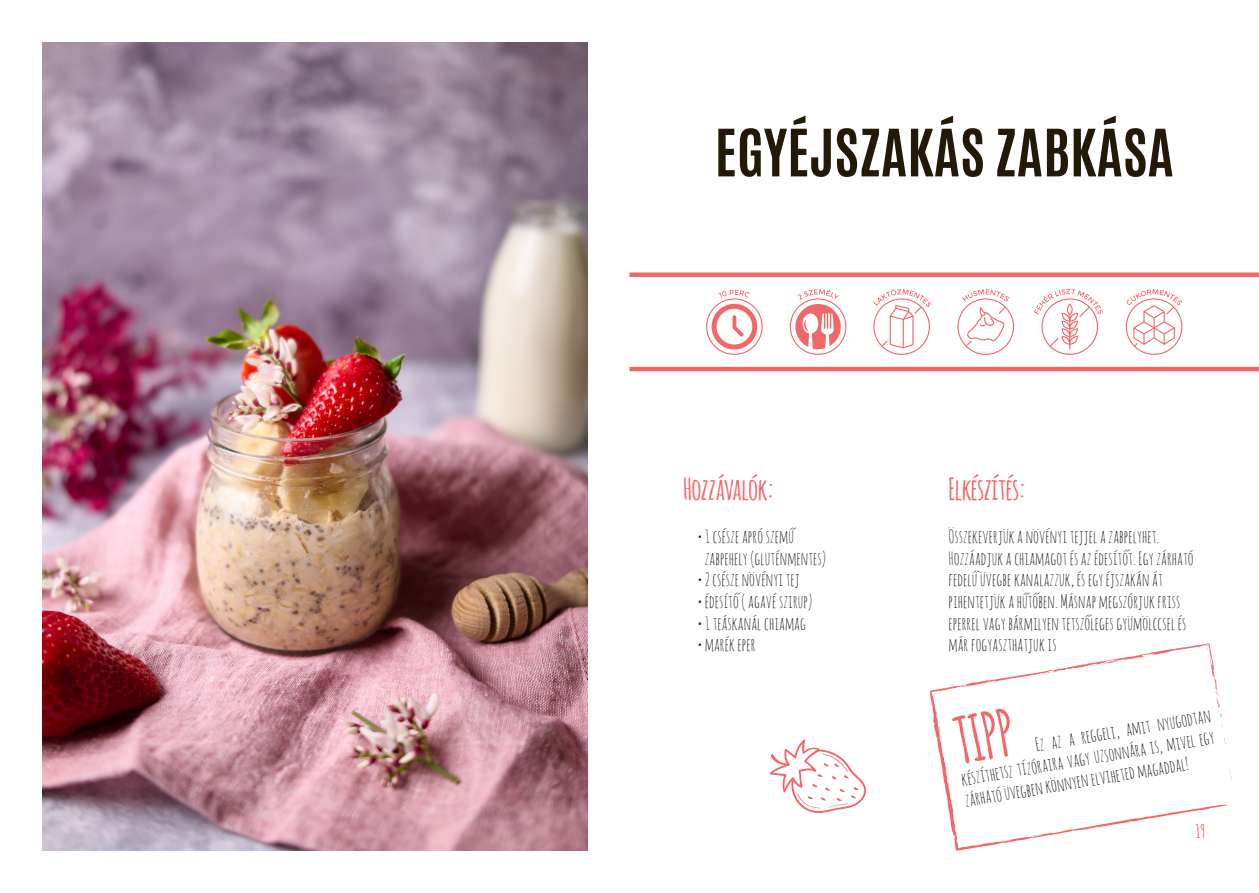
<style>
.page{position:relative;width:1259px;height:893px;background:#fff}
.page>*{position:absolute;margin:0;border:0;box-sizing:border-box;transform-origin:0 0}
.t1{font:700 63px "Amatic";color:#f1686a}
.t2{font:700 55.5px "Antonio";color:#231909}
.t3{font:700 30px "Amatic";color:#f1686a}
.t4{font:18px/21.6px "Amatic SC";color:#231f20}
.t5{font:700 18px "Amatic";color:#f1686a}
</style>
<div class="page">
<img style="left:43px;top:43px;width:544px;height:807px">
<svg style="left:769px;top:739px;width:97px;height:74px"></svg>
<hr style="left:629px;top:367px;width:630px;height:4px;background:#f1686a">
<hr style="left:629px;top:273px;width:630px;height:4px;background:#f1686a">
<svg style="left:929px;top:643px;width:301px;height:208px"></svg>
<svg style="left:957px;top:685px;width:7px;height:3px"></svg>
<svg style="left:1213px;top:679px;width:9px;height:49px"></svg>
<svg style="left:1193px;top:644px;width:16px;height:14px"></svg>
<svg style="left:1147px;top:654px;width:7px;height:2px"></svg>
<svg style="left:1087px;top:663px;width:10px;height:3px"></svg>
<svg style="left:938px;top:742px;width:6px;height:12px"></svg>
<svg style="left:873px;top:289px;width:58px;height:66px"></svg>
<svg style="left:957px;top:289px;width:57px;height:66px"></svg>
<svg style="left:1125px;top:289px;width:57px;height:66px"></svg>
<svg style="left:790px;top:289px;width:56px;height:66px"></svg>
<svg style="left:1034px;top:289px;width:68px;height:66px"></svg>
<svg style="left:706px;top:290px;width:56px;height:65px"></svg>
<p class="t2" style="left:715px;top:111px;width:460px">EGYÉJSZAKÁS ZABKÁSA</p>
<p class="t3" style="left:683px;top:467px;width:92px">Hozzávalók:</p>
<p class="t4" style="left:705px;top:525px;width:123px;text-indent:-8px">•1 csésze apró szemű zabpehely (gluténmentes)</p>
<p class="t4" style="left:696px;top:568px;width:105px">•2 csésze növényi tej</p>
<p class="t4" style="left:696px;top:590px;width:118px">•édesítő ( agavé szirup)</p>
<p class="t4" style="left:696px;top:612px;width:111px">•1 teáskanál chiamag</p>
<p class="t4" style="left:696px;top:633px;width:61px">•marék eper</p>
<p class="t3" style="left:948px;top:467px;width:78px">Elkészítés:</p>
<p class="t4" style="left:948px;top:525px;width:247px">Összekeverjük a növényi tejjel a zabpelyhet.<br>Hozzáadjuk a chiamagot és az édesítőt. Egy zárható fedelű üvegbe kanalazzuk, és egy éjszakán át pihentetjük a hűtőben. Másnap megszórjuk friss eperrel vagy bármilyen tetszőleges gyümölccsel és már fogyaszthatjuk is</p>
<p class="t1" style="left:948px;top:697px;width:60px;rotate:-9deg">TIPP</p>
<p class="t4" style="left:955px;top:748px;width:258px;text-align:justify;text-indent:79px;rotate:-10deg">Ez az a reggeli, amit nyugodtan készíthetsz tízóraira vagy uzsonnára is, mivel egy zárható üvegben könnyen elviheted magaddal!</p>
<p class="t5" style="left:1196px;top:819px;width:10px">19</p>
</div>
